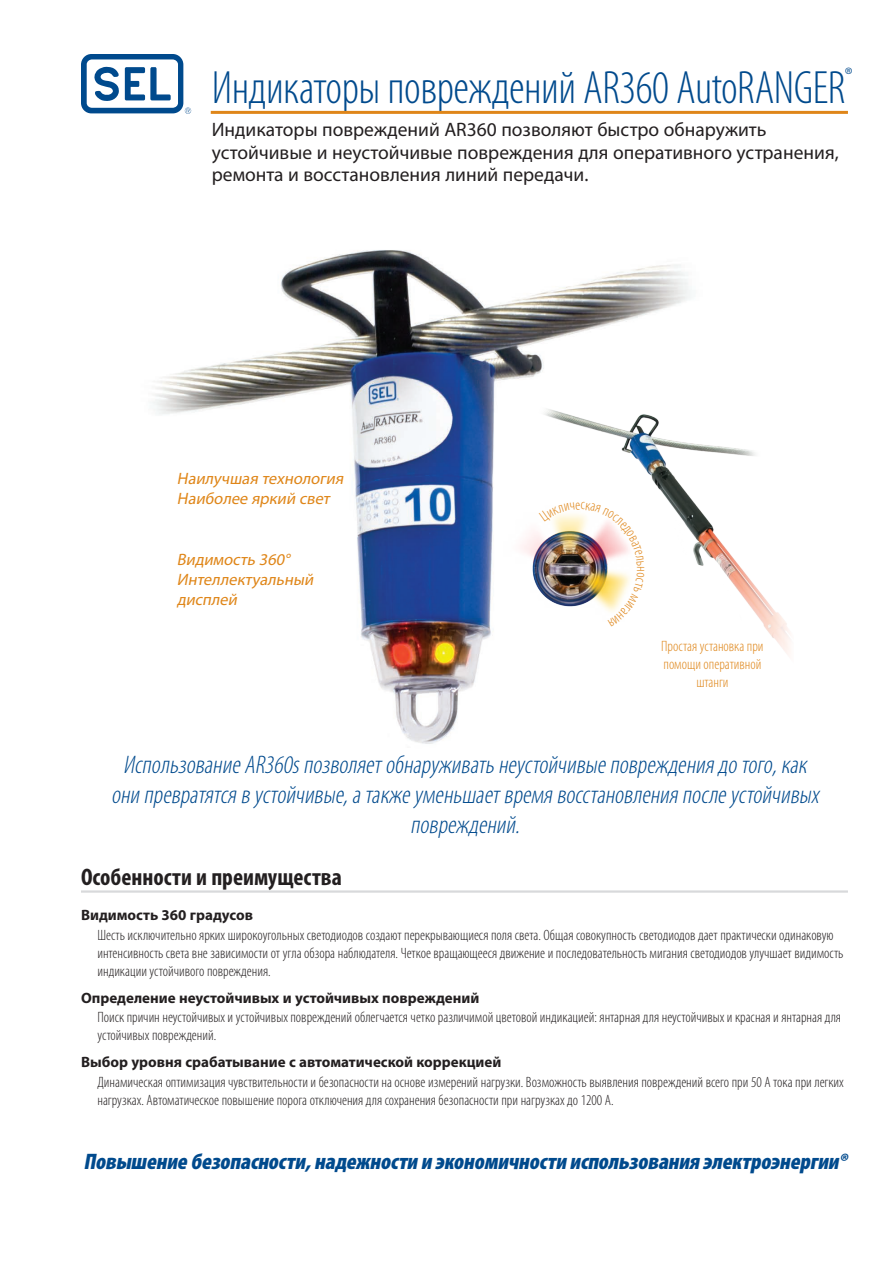
<style>
.page{position:relative;width:893px;height:1263px;background:#fff}
.page>*{position:absolute;margin:0;border:0;box-sizing:border-box;transform-origin:0 0}
.t1{font:300 condensed 46.95px "Myriad Pro";letter-spacing:-.01em;color:#004a8d}
.t2{font:italic 300 condensed 25.5px/30px "Myriad Pro";color:#004a8d;text-align:center}
.t3{font:700 condensed 24px "Myriad Pro";color:#231f20}
.t4{font:italic 900 condensed 22.5px "Myriad Pro";color:#004a8d}
.t5{font:300 condensed 21.15px "Myriad Pro";color:#004a8d}
.t6{font:19.5px/22.5px "Myriad Pro";color:#231f20}
.t7{font:italic 16.5px/19.8px "Myriad Pro";color:#df8619}
.t8{font:300 condensed 15px/18px "Myriad Pro";color:#231f20}
.t9{font:700 15px "Myriad Pro";color:#231f20}
.t10{font:300 condensed 15px/18px "Myriad Pro";color:#df8619;text-align:center}
</style>
<div class="page">
<img style="left:152px;top:250px;width:539px;height:494px">
<img style="left:527px;top:357px;width:263px;height:326px">
<img style="left:504px;top:492px;width:143px;height:154px">
<hr style="left:81px;top:890px;width:767px;height:3px;background:#d8d9db">
<svg style="left:81px;top:54px;width:110px;height:60px"></svg>
<hr style="left:211px;top:111px;width:637px;height:3px;background:#df8619">
<img style="left:539px;top:502px;width:105px;height:125px">
<h3 class="t5" style="left:845px;top:62px;width:9px">®</h3>
<h1 class="t1" style="left:212px;top:59px;width:635px">Индикаторы повреждений AR360 AutoRANGER</h1>
<h3 class="t6" style="left:212px;top:118px;width:628px">Индикаторы повреждений AR360 позволяют быстро обнаружить устойчивые и неустойчивые повреждения для оперативного устранения, ремонта и восстановления линий передачи.</h3>
<p class="t7" style="left:177px;top:468px;width:171px">Наилучшая технология<br>Наиболее яркий свет</p>
<p class="t7" style="left:177px;top:549px;width:141px">Видимость 360°<br>Интеллектуальный дисплей</p>
<p class="t10" style="left:661px;top:637px;width:104px">Простая установка при помощи оперативной штанги</p>
<h2 class="t2" style="left:111px;top:749px;width:714px">ИспользованиеAR360sпозволяетобнаруживатьнеустойчивыеповреждениядотого,как онипревратятсявустойчивые,атакжеуменьшаетвремявосстановленияпослеустойчивых повреждений.</h2>
<h3 class="t3" style="left:81px;top:862px;width:263px">Особенности и преимущества</h3>
<p class="t9" style="left:81px;top:905px;width:174px">Видимость 360 градусов</p>
<p class="t8" style="left:97px;top:926px;width:748px">Шесть исключительно ярких широкоугольных светодиодов создают перекрывающиеся поля света. Общая совокупность светодиодов дает практически одинаковую интенсивность света вне зависимости от угла обзора наблюдателя. Четкое вращающееся движение и последовательность мигания светодиодов улучшает видимость индикации устойчивого повреждения.</p>
<p class="t9" style="left:81px;top:988px;width:400px">Определение неустойчивых и устойчивых повреждений</p>
<p class="t8" style="left:97px;top:1008px;width:745px">Поиск причин неустойчивых и устойчивых повреждений облегчается четко различимой цветовой индикацией: янтарная для неустойчивых и красная и янтарная для устойчивых повреждений.</p>
<p class="t9" style="left:81px;top:1052px;width:422px">Выбор уровня срабатывание с автоматической коррекцией</p>
<p class="t8" style="left:97px;top:1072px;width:748px">Динамическая оптимизация чувствительности и безопасности на основе измерений нагрузки. Возможность выявления повреждений всего при 50 A тока при легких нагрузках. Автоматическое повышение порога отключения для сохранения безопасности при нагрузках до 1200 A.</p>
<h3 class="t4" style="left:83px;top:1147px;width:770px">Повышение безопасности,надежности и экономичности использования электроэнергии®</h3>
</div>
